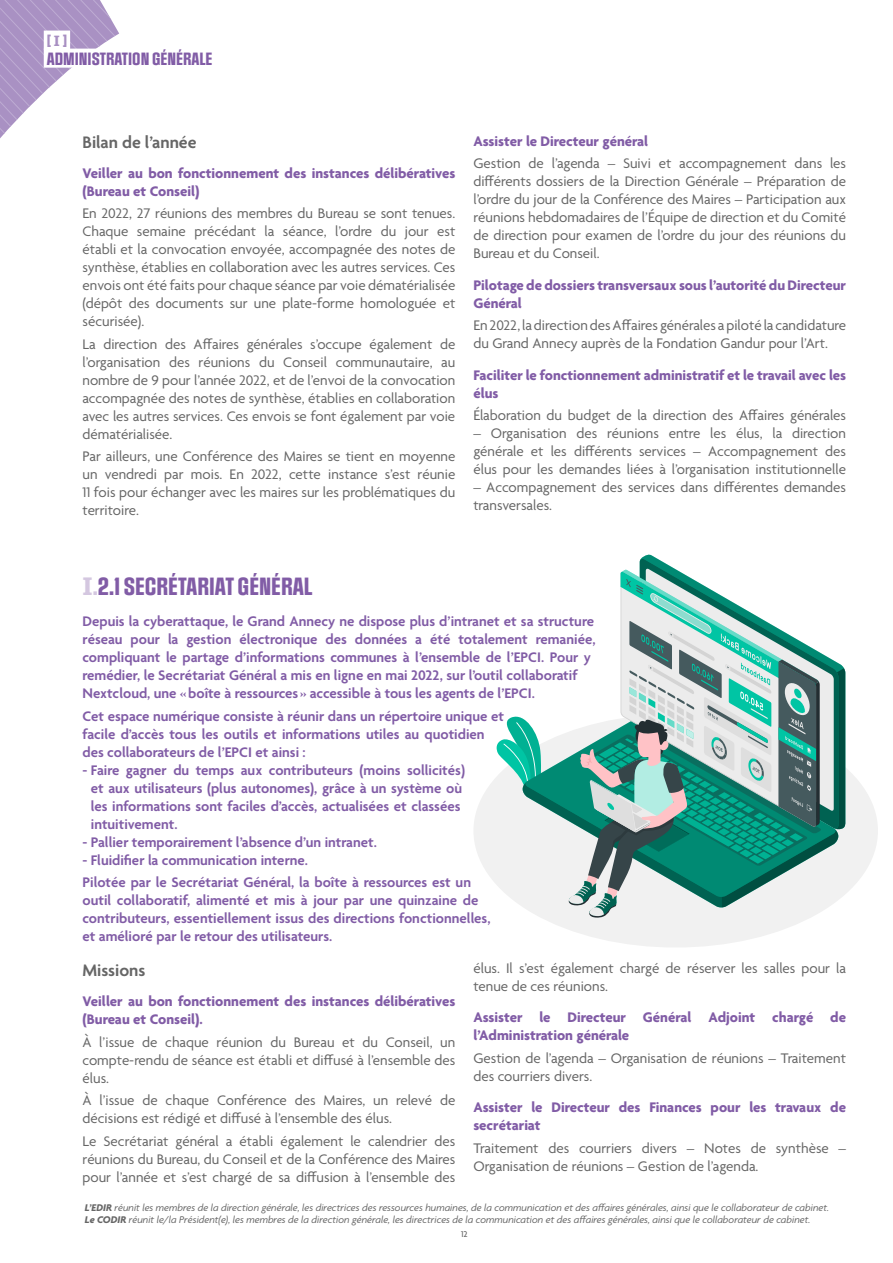
<style>
.page{position:relative;width:893px;height:1263px;background:#fff}
.page>*{position:absolute;margin:0;border:0;box-sizing:border-box;transform-origin:0 0}
.t1{font:700 21px "Social Gothic";color:#815ca6}
.t2{font:600 18px "Agenda";color:#666}
.t3{font:15px/18px "Agenda";color:#666;text-align:justify}
.t4{font:600 15px/18px "Agenda";color:#815ca6}
.t5{font:700 15px/18px "Agenda";color:#815ca6}
.t6{font:700 15px/18px "Social Gothic";color:#815ca6}
.t7{font:italic 10.5px/12.6px "Agenda";color:#666}
.t8{font:500 9px "Agenda";color:#666}
.s1{color:#a88fc2}
.s2{font-family:"Bookman Old Style";color:#a88fc2}
.s3{font-family:"Bookman Old Style";font-size:25.5px;color:#d4c7e0}
.s4{color:#d4c7e0}
.s5{font-weight:700}
</style>
<div class="page">
<svg style="left:474px;top:714px;width:404px;height:233px"></svg>
<svg style="left:496px;top:555px;width:349px;height:363px"></svg>
<svg style="left:0;top:0;width:119px;height:138px"></svg>
<div style="left:44px;top:31px;width:26px;height:19px;background:#fff"></div>
<div style="left:44px;top:49px;width:172px;height:19px;background:#fff"></div>
<p class="t6" style="left:47px;top:33px;width:167px"><span class="s1">[</span> <span class="s2">I</span> <span class="s1">]<br></span>ADMINISTRATION GÉNÉRALE</p>
<p class="t2" style="left:82px;top:132px;width:116px">Bilan de l’année</p>
<p class="t5" style="left:82px;top:165px;width:374px">Veiller au bon fonctionnement des instances délibératives (Bureau et Conseil)</p>
<p class="t3" style="left:82px;top:206px;width:374px">En 2022, 27 réunions des membres du Bureau se sont tenues.<br>Chaque semaine précédant la séance, l’ordre du jour est établi et la convocation envoyée, accompagnée des notes de synthèse, établies en collaboration avec les autres services. Ces envois ont été faits pour chaque séance par voie dématérialisée (dépôt des documents sur une plate-forme homologuée et sécurisée).</p>
<p class="t3" style="left:82px;top:336px;width:374px">La direction des Affaires générales s’occupe également de l’organisation des réunions du Conseil communautaire, au nombre de 9 pour l’année 2022, et de l’envoi de la convocation accompagnée des notes de synthèse, établies en collaboration avec les autres services. Ces envois se font également par voie dématérialisée.</p>
<p class="t3" style="left:82px;top:449px;width:374px">Par ailleurs, une Conférence des Maires se tient en moyenne un vendredi par mois. En 2022, cette instance s’est réunie 11 fois pour échanger avec les maires sur les problématiques du territoire.</p>
<p class="t5" style="left:473px;top:133px;width:176px">Assister le Directeur général</p>
<p class="t3" style="left:473px;top:155px;width:374px">Gestion de l’agenda – Suivi et accompagnement dans les différents dossiers de la Direction Générale – Préparation de l’ordre du jour de la Conférence des Maires – Participation aux réunions hebdomadaires de l’Équipe de direction et du Comité de direction pour examen de l’ordre du jour des réunions du Bureau et du Conseil.</p>
<p class="t5" style="left:473px;top:277px;width:374px">Pilotage de dossiers transversaux sous l’autorité du Directeur<br>Général</p>
<p class="t3" style="left:473px;top:317px;width:374px">En 2022, la direction des Affaires générales a piloté la candidature du Grand Annecy auprès de la Fondation Gandur pour l’Art.</p>
<p class="t5" style="left:473px;top:367px;width:374px">Faciliter le fonctionnement administratif et le travail avec les élus</p>
<p class="t3" style="left:473px;top:407px;width:374px">Élaboration du budget de la direction des Affaires générales</p>
<p class="t3" style="left:473px;top:425px;width:374px">– Organisation des réunions entre les élus, la direction générale et les différents services – Accompagnement des élus pour les demandes liées à l’organisation institutionnelle</p>
<p class="t3" style="left:473px;top:479px;width:374px">– Accompagnement des services dans différentes demandes transversales.</p>
<h1 class="t1" style="left:82px;top:573px;width:231px"><span class="s3">I</span><span class="s4">.</span>2.1 SECRÉTARIAT GÉNÉRAL</h1>
<p class="t4" style="left:82px;top:613px;width:515px">Depuis la cyberattaque, le Grand Annecy ne dispose plus d’intranet et sa structure réseau pour la gestion électronique des données a été totalement remaniée, compliquant le partage d’informations communes à l’ensemble de l’EPCI. Pour y remédier, le Secrétariat Général a mis en ligne en mai 2022, sur l’outil collaboratif Nextcloud, une «boîte à ressources » accessible à tous les agents de l’EPCI.</p>
<p class="t4" style="left:82px;top:708px;width:423px">Cet espace numérique consiste à réunir dans un répertoire unique et facile d’accès tous les outils et informations utiles au quotidien des collaborateurs de l’EPCI et ainsi :</p>
<p class="t4" style="left:91px;top:762px;width:376px;text-indent:-8px">- Faire gagner du temps aux contributeurs (moins sollicités) et aux utilisateurs (plus autonomes), grâce à un système où les informations sont faciles d’accès, actualisées et classées intuitivement.</p>
<p class="t4" style="left:82px;top:834px;width:296px">- Pallier temporairement l’absence d’un intranet.</p>
<p class="t4" style="left:82px;top:849px;width:390px;line-height:22.5px">- Fluidifier la communication interne.<br>Pilotée par le Secrétariat Général, la boîte à ressources est un</p>
<p class="t4" style="left:82px;top:892px;width:410px">outil collaboratif, alimenté et mis à jour par une quinzaine de contributeurs, essentiellement issus des directions fonctionnelles, et amélioré par le retour des utilisateurs.</p>
<p class="t2" style="left:82px;top:961px;width:64px">Missions</p>
<p class="t5" style="left:82px;top:993px;width:374px">Veiller au bon fonctionnement des instances délibératives (Bureau et Conseil).</p>
<p class="t3" style="left:82px;top:1034px;width:374px">À l’issue de chaque réunion du Bureau et du Conseil, un compte-rendu de séance est établi et diffusé à l’ensemble des élus.</p>
<p class="t3" style="left:82px;top:1092px;width:374px">À l’issue de chaque Conférence des Maires, un relevé de décisions est rédigé et diffusé à l’ensemble des élus.</p>
<p class="t3" style="left:82px;top:1133px;width:374px">Le Secrétariat général a établi également le calendrier des réunions du Bureau, du Conseil et de la Conférence des Maires pour l’année et s’est chargé de sa diffusion à l’ensemble des</p>
<p class="t3" style="left:473px;top:960px;width:374px">élus. Il s’est également chargé de réserver les salles pour la tenue de ces réunions.</p>
<p class="t5" style="left:473px;top:1009px;width:374px">Assister le Directeur Général Adjoint chargé de l’Administration générale</p>
<p class="t3" style="left:473px;top:1050px;width:374px">Gestion de l’agenda – Organisation de réunions – Traitement des courriers divers.</p>
<p class="t5" style="left:473px;top:1099px;width:374px">Assister le Directeur des Finances pour les travaux de secrétariat</p>
<p class="t3" style="left:473px;top:1140px;width:374px">Traitement des courriers divers – Notes de synthèse –<br>Organisation de réunions – Gestion de l’agenda.</p>
<p class="t7" style="left:85px;top:1201px;width:746px"><span class="s5">L’EDIR</span> réunit les membres de la direction générale, les directrices des ressources humaines, de la communication et des affaires générales, ainsi que le collaborateur de cabinet.<br><span class="s5">Le CODIR</span> réunit le/la Président(e), les membres de la direction générale, les directrices de la communication et des affaires générales, ainsi que le collaborateur de cabinet.</p>
<p class="t8" style="left:461px;top:1229px;width:8px">12</p>
</div>
